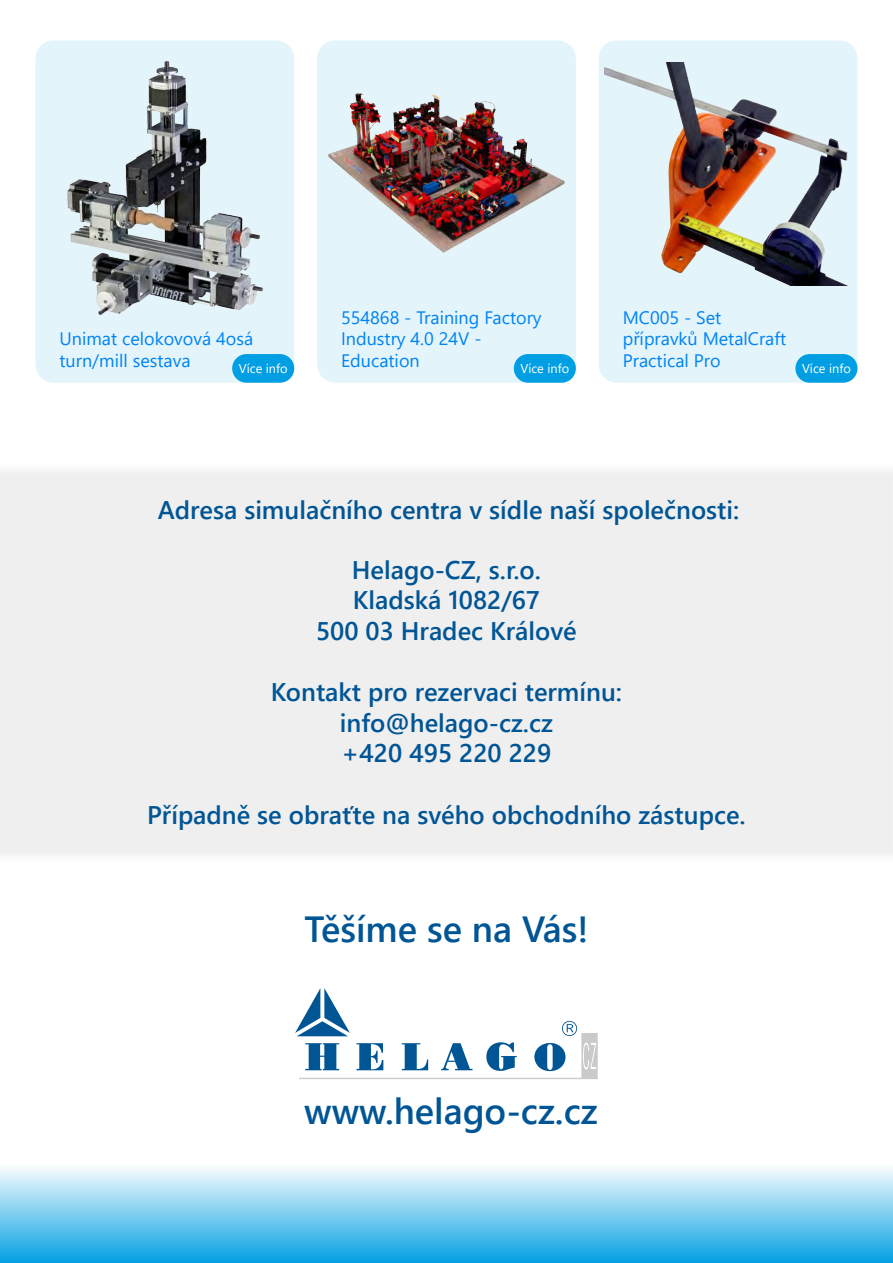
<style>
.page{position:relative;width:893px;height:1263px;background:#fff}
.page>*{position:absolute;margin:0;border:0;box-sizing:border-box;transform-origin:0 0}
.t1{font:600 36.3px "Segoe UI";color:#005595}
.t2{font:600 25.5px "Segoe UI";color:#005595}
.t3{font:18px/21.6px "Segoe UI";color:#0083f4}
.t4{font:12.75px "Segoe UI";color:#fff}
</style>
<div class="page">
<div style="left:0;top:461px;width:893px;height:404px;background:#efeff0"></div>
<div style="left:35px;top:40px;width:259px;height:343px;background:#e3f4fb;border-radius:18px"></div>
<div style="left:317px;top:40px;width:259px;height:343px;background:#e3f4fb;border-radius:18px"></div>
<div style="left:599px;top:40px;width:258px;height:343px;background:#e3f4fb;border-radius:18px"></div>
<div style="left:232px;top:354px;width:62px;height:29px;background:#009fe3;border-radius:14px"></div>
<div style="left:514px;top:354px;width:62px;height:29px;background:#009fe3;border-radius:14px"></div>
<div style="left:795px;top:354px;width:62px;height:29px;background:#009fe3;border-radius:14px"></div>
<img style="left:67px;top:61px;width:197px;height:254px">
<img style="left:328px;top:93px;width:237px;height:160px">
<img style="left:605px;top:62px;width:243px;height:223px">
<svg style="left:295px;top:988px;width:303px;height:91px"></svg>
<div style="left:0;top:1164px;width:893px;height:99px;background:linear-gradient(to bottom,#fefefe,#029fe3)"></div>
<p class="t3" style="left:341px;top:305px;width:202px">554868 - Training Factory<br>Industry 4.0 24V -<br>Education</p>
<p class="t3" style="left:623px;top:305px;width:165px">MC005 - Set přípravků MetalCraft<br>Practical Pro</p>
<p class="t3" style="left:60px;top:326px;width:195px">Unimat celokovová 4osá turn/mill sestava</p>
<p class="t4" style="left:239px;top:356px;width:50px">Více info</p>
<p class="t4" style="left:520px;top:356px;width:50px">Více info</p>
<p class="t4" style="left:802px;top:356px;width:50px">Více info</p>
<p class="t2" style="left:158px;top:486px;width:583px">Adresa simulačního centra v sídle naší společnosti:</p>
<p class="t2" style="left:352px;top:546px;width:191px">Helago-CZ, s.r.o.</p>
<p class="t2" style="left:353px;top:576px;width:188px">Kladská 1082/67</p>
<p class="t2" style="left:316px;top:607px;width:262px">500 03 Hradec Králové</p>
<p class="t2" style="left:271px;top:668px;width:353px">Kontakt pro rezervaci termínu:</p>
<p class="t2" style="left:340px;top:699px;width:214px">info@helago-cz.cz</p>
<p class="t2" style="left:341px;top:729px;width:211px">+420 495 220 229</p>
<p class="t2" style="left:147px;top:790px;width:600px">Případně se obraťte na svého obchodního zástupce.</p>
<p class="t1" style="left:304px;top:895px;width:286px">Těšíme se na Vás!</p>
<p class="t1" style="left:304px;top:1077px;width:295px">www.helago-cz.cz</p>
</div>
